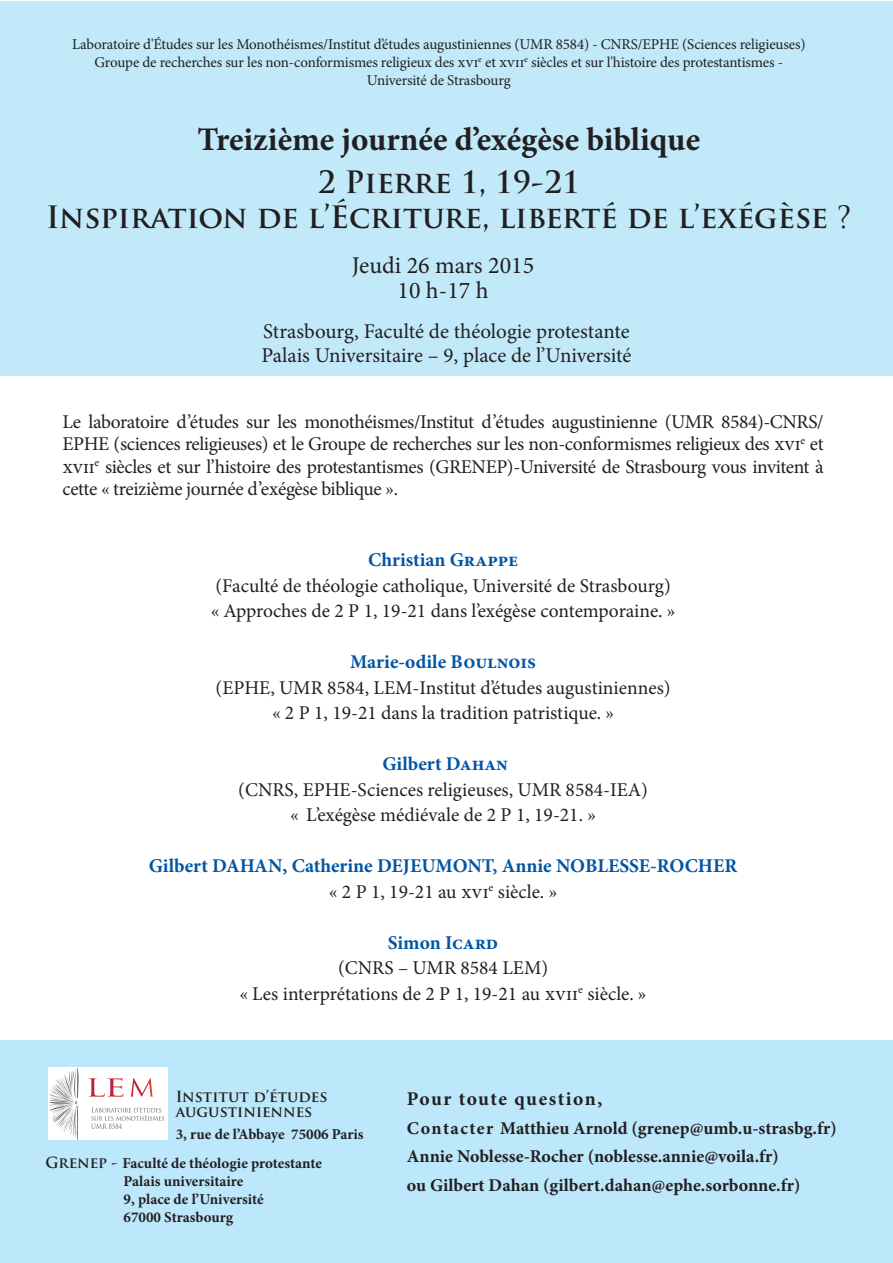
<style>
.page{position:relative;width:893px;height:1263px;background:#fff}
.page>*{position:absolute;margin:0;border:0;box-sizing:border-box;transform-origin:0 0}
.t1{font:700 33px "Minion Pro";color:#231f20}
.t2{font:700 30px/34.5px "Trajan Pro";color:#231f20;text-align:center}
.t3{font:24px/25.5px "Minion Pro";color:#231f20;text-align:center}
.t4{font:21px/24px "Minion Pro";letter-spacing:-.005em;color:#231f20}
.t5{font:19.5px/25.5px "Minion Pro";color:#231f20;text-align:center}
.t6{font:700 19.5px/25.5px "Minion Pro";color:#0155a5;text-align:center}
.t7{font:700 19.5px "Minion Pro";letter-spacing:.07em;color:#231f20}
.t8{font:700 18px/28.5px "Minion Pro";color:#231f20}
.t9{font:15px/18px "Minion Pro";letter-spacing:-.01em;color:#231f20;text-align:center}
.t10{font:700 15px/18px "Minion Pro";color:#231f20}
.t11{font:700 15px/15px "Trajan Pro";color:#231f20}
.s1{font-weight:400}
.s2{font-weight:400;color:#231f20}
.s3{font-family:"Trajan Pro"}
</style>
<div class="page">
<div style="left:0;top:1040px;width:893px;height:223px;background:#bde7fa"></div>
<div style="left:0;top:1px;width:893px;height:374px;background:#c1e9fa"></div>
<div style="left:48px;top:1067px;width:119px;height:73px;background:#fff"></div>
<svg style="left:131px;top:1078px;width:22px;height:18px"></svg>
<svg style="left:88px;top:1078px;width:36px;height:19px"></svg>
<svg style="left:91px;top:1107px;width:73px;height:22px"></svg>
<svg style="left:49px;top:1067px;width:30px;height:73px"></svg>
<p class="t9" style="left:72px;top:35px;width:735px">Laboratoire d'Études sur les Monothéismes/Institut d’études augustiniennes (UMR 8584) - CNRS/EPHE (Sciences religieuses)<br>Groupe de recherches sur les non-conformismes religieux des xvi<sup>e</sup> et xvii<sup>e</sup> siècles et sur l'histoire des protestantismes -<br>Université de Strasbourg</p>
<h1 class="t1" style="left:198px;top:116px;width:504px">Treizième journée d’exégèse biblique</h1>
<h2 class="t2" style="left:46px;top:166px;width:807px">2 Pierre 1, 19-21<br>Inspiration de l’Écriture, liberté de l’exégèse <span class="s1">?</span></h2>
<p class="t3" style="left:352px;top:252px;width:184px">Jeudi 26 mars 2015<br>10 h-17 h</p>
<p class="t4" style="left:262px;top:320px;width:371px">Strasbourg, Faculté de théologie protestante<br>Palais Universitaire – 9, place de l’Université</p>
<p class="t5" style="left:63px;top:410px;width:763px;line-height:22.5px;text-align:justify">Le laboratoire d’études sur les monothéismes/Institut d’études augustinienne (UMR 8584)-CNRS/ EPHE (sciences religieuses) et le Groupe de recherches sur les non-conformismes religieux des xvi<sup>e</sup> et xvii<sup>e</sup> siècles et sur l’histoire des protestantismes (GRENEP)-Université de Strasbourg vous invitent à cette « treizième journée d’exégèse biblique ».</p>
<p class="t6" style="left:368px;top:547px;width:152px">Christian Grappe</p>
<p class="t5" style="left:211px;top:573px;width:466px;text-align:left">(Faculté de théologie catholique, Université de Strasbourg) « Approches de 2 P 1, 19-21 dans l’exégèse contemporaine. »</p>
<p class="t6" style="left:350px;top:649px;width:187px">Marie-odile Boulnois</p>
<p class="t5" style="left:216px;top:675px;width:456px">(EPHE, UMR 8584, LEM-Institut d’études augustiniennes) « 2 P 1, 19-21 dans la tradition patristique. »</p>
<p class="t6" style="left:382px;top:751px;width:127px">Gilbert Dahan</p>
<p class="t5" style="left:238px;top:777px;width:411px">(CNRS, EPHE-Sciences religieuses, UMR 8584-IEA) « L’exégèse médiévale de 2 P 1, 19-21. »</p>
<p class="t6" style="left:149px;top:853px;width:590px">Gilbert DAHAN, Catherine DEJEUMONT, Annie NOBLESSE-ROCHER <span class="s2">« 2 P 1, 19-21 au xvi</span><sup>e</sup> <span class="s2">siècle. »</span></p>
<p class="t6" style="left:388px;top:929px;width:112px">Simon Icard</p>
<p class="t5" style="left:240px;top:955px;width:409px">(CNRS – UMR 8584 LEM)<br>« Les interprétations de 2 P 1, 19-21 au xvii<sup>e</sup> siècle. »</p>
<p class="t11" style="left:176px;top:1089px;width:153px">Institut d’études augustiniennes</p>
<p class="t10" style="left:176px;top:1125px;width:189px">3, rue de l’Abbaye 75006 Paris</p>
<p class="t10" style="left:123px;top:1154px;width:200px;text-indent:-78px"><span class="s3">Grenep -</span> Faculté de théologie protestante<br>Palais universitaire<br>9, place de l’Université<br>67000 Strasbourg</p>
<p class="t7" style="left:407px;top:1085px;width:197px">Pour toute question,</p>
<p class="t8" style="left:407px;top:1113px;width:431px">Contacter Matthieu Arnold (grenep@umb.u-strasbg.fr)<br>Annie Noblesse-Rocher (noblesse.annie@voila.fr)<br>ou Gilbert Dahan (gilbert.dahan@ephe.sorbonne.fr)</p>
</div>
